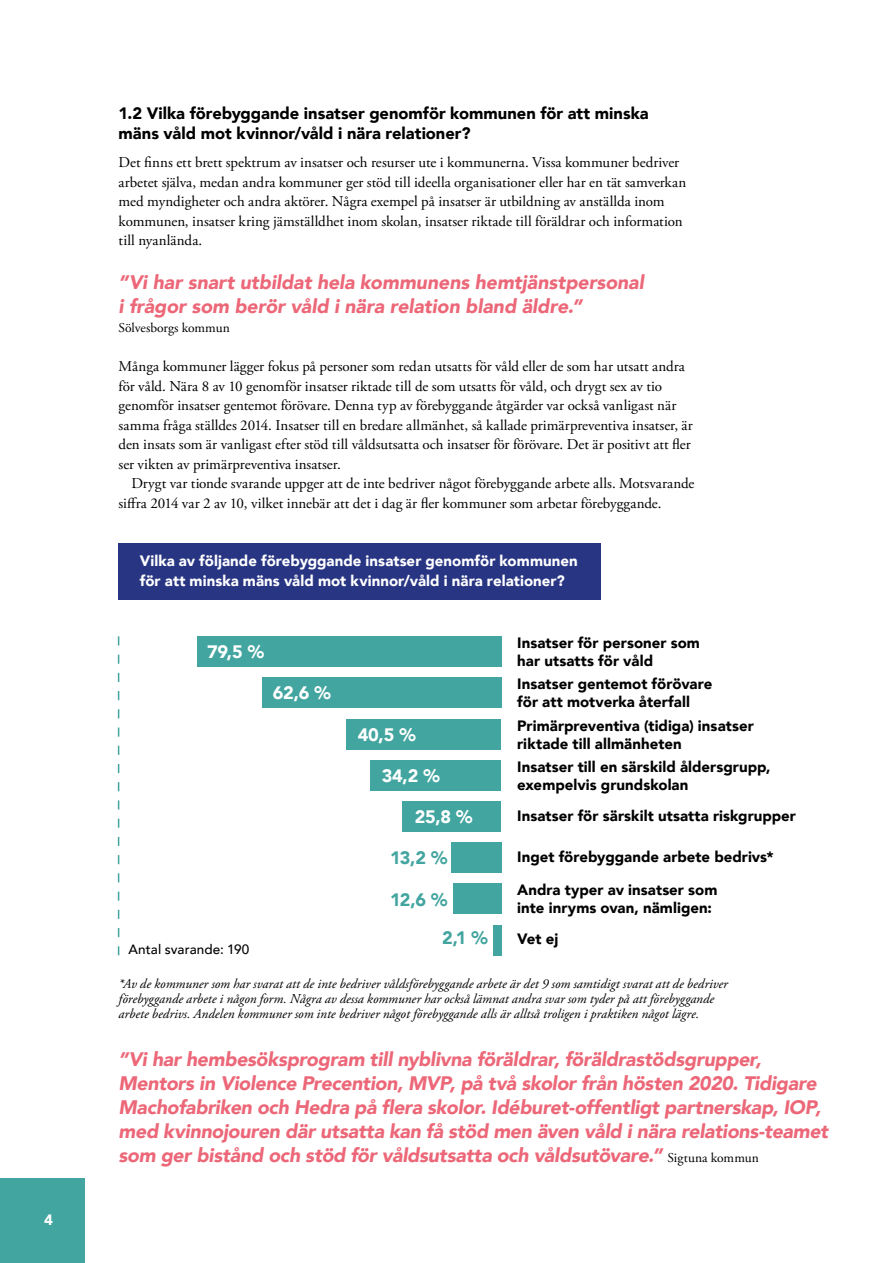
<style>
.page{position:relative;width:893px;height:1263px;background:#fff}
.page>*{position:absolute;margin:0;border:0;box-sizing:border-box;transform-origin:0 0}
.t1{font:italic 900 19.5px/24px "Avenir";letter-spacing:-.015em;color:#ec6778}
.t2{font:900 18px "Avenir";letter-spacing:-.015em;color:#fff}
.t3{font:900 18px/38px "Avenir";color:#43a5a0}
.t4{font:900 16.5px/19.5px "Avenir";color:#000}
.t5{font:15px/19.5px "Adobe Garamond Pro";color:#000}
.t6{font:900 15px/18px "Avenir";letter-spacing:.005em;color:#000}
.t7{font:900 15px/19.5px "Avenir";letter-spacing:.005em;color:#fff}
.t8{font:italic 13.5px/15px "Adobe Garamond Pro";color:#000}
.t9{font:13.5px "Adobe Garamond Pro";letter-spacing:-.005em;color:#000}
.t10{font:500 13.5px "Avenir";letter-spacing:.005em;color:#000}
.s1{font-family:"Adobe Garamond Pro";font-weight:400;font-style:normal;font-size:13.5px;color:#000}
</style>
<div class="page">
<div style="left:0;top:1178px;width:85px;height:85px;background:#43a5a0"></div>
<div style="left:119px;top:543px;width:482px;height:57px;background:#283583"></div>
<div style="left:197px;top:636px;width:304px;height:31px;background:#43a5a0"></div>
<div style="left:346px;top:719px;width:155px;height:30px;background:#43a5a0"></div>
<div style="left:451px;top:842px;width:50px;height:31px;background:#43a5a0"></div>
<div style="left:262px;top:678px;width:239px;height:30px;background:#43a5a0"></div>
<div style="left:403px;top:801px;width:98px;height:31px;background:#43a5a0"></div>
<div style="left:370px;top:760px;width:131px;height:30px;background:#43a5a0"></div>
<div style="left:453px;top:884px;width:48px;height:30px;background:#43a5a0"></div>
<div style="left:493px;top:925px;width:8px;height:30px;background:#43a5a0"></div>
<svg style="left:118px;top:636px;width:1px;height:319px"></svg>
<p class="t7" style="left:44px;top:1209px;width:10px">4</p>
<p class="t4" style="left:119px;top:103px;width:531px">1.2 Vilka förebyggande insatser genomför kommunen för att minska mäns våld mot kvinnor/våld i nära relationer?</p>
<p class="t5" style="left:119px;top:153px;width:569px">Det finns ett brett spektrum av insatser och resurser ute i kommunerna. Vissa kommuner bedriver arbetet själva, medan andra kommuner ger stöd till ideella organisationer eller har en tät samverkan med myndigheter och andra aktörer. Några exempel på insatser är utbildning av anställda inom kommunen, insatser kring jämställdhet inom skolan, insatser riktade till föräldrar och information till nyanlända.</p>
<h1 class="t1" style="left:119px;top:270px;width:527px">”Vi har snart utbildat hela kommunens hemtjänstpersonal i frågor som berör våld i nära relation bland äldre.”</h1>
<p class="t9" style="left:119px;top:320px;width:113px">Sölvesborgs kommun</p>
<p class="t5" style="left:119px;top:357px;width:576px">Många kommuner lägger fokus på personer som redan utsatts för våld eller de som har utsatt andra för våld. Nära 8 av 10 genomför insatser riktade till de som utsatts för våld, och drygt sex av tio genomför insatser gentemot förövare. Denna typ av förebyggande åtgärder var också vanligast när samma fråga ställdes 2014. Insatser till en bredare allmänhet, så kallade primärpreventiva insatser, är den insats som är vanligast efter stöd till våldsutsatta och insatser för förövare. Det är positivt att fler ser vikten av primärpreventiva insatser.</p>
<p class="t5" style="left:119px;top:474px;width:577px;text-indent:13px">Drygt var tionde svarande uppger att de inte bedriver något förebyggande arbete alls. Motsvarande siffra 2014 var 2 av 10, vilket innebär att det i dag är fler kommuner som arbetar förebyggande.</p>
<p class="t7" style="left:140px;top:551px;width:439px">Vilka av följande förebyggande insatser genomför kommunen för att minska mäns våld mot kvinnor/våld i nära relationer?</p>
<p class="t6" style="left:517px;top:633px;width:184px">Insatser för personer som har utsatts för våld</p>
<p class="t6" style="left:517px;top:675px;width:197px">Insatser gentemot förövare för att motverka återfall</p>
<p class="t6" style="left:517px;top:716px;width:238px">Primärpreventiva (tidiga) insatser riktade till allmänheten</p>
<p class="t6" style="left:517px;top:757px;width:255px">Insatser till en särskild åldersgrupp, exempelvis grundskolan</p>
<p class="t6" style="left:517px;top:806px;width:280px">Insatser för särskilt utsatta riskgrupper</p>
<p class="t6" style="left:517px;top:847px;width:258px">Inget förebyggande arbete bedrivs*</p>
<p class="t6" style="left:517px;top:880px;width:202px">Andra typer av insatser som inte inryms ovan, nämligen:</p>
<p class="t6" style="left:517px;top:930px;width:43px">Vet ej</p>
<p class="t2" style="left:207px;top:637px;width:58px">79,5 %</p>
<p class="t2" style="left:273px;top:677px;width:60px">62,6 %</p>
<p class="t2" style="left:358px;top:719px;width:59px">40,5 %</p>
<p class="t2" style="left:382px;top:760px;width:60px">34,2 %</p>
<p class="t2" style="left:415px;top:801px;width:59px">25,8 %</p>
<p class="t3" style="left:390px;top:838px;width:59px">13,2 %</p>
<p class="t3" style="left:442px;top:880px;width:47px;text-indent:-52px">12,6 %<br>2,1 %</p>
<p class="t8" style="left:119px;top:976px;width:611px">*Av de kommuner som har svarat att de inte bedriver våldsförebyggande arbete är det 9 som samtidigt svarat att de bedriver förebyggande arbete i någon form. Några av dessa kommuner har också lämnat andra svar som tyder på att förebyggande arbete bedrivs. Andelen kommuner som inte bedriver något förebyggande alls är alltså troligen i praktiken något lägre.</p>
<p class="t10" style="left:129px;top:937px;width:122px">Antal svarande: 190</p>
<p class="t1" style="left:119px;top:1046px;width:711px">”Vi har hembesöksprogram till nyblivna föräldrar, föräldrastödsgrupper, Mentors in Violence Precention, MVP, på två skolor från hösten 2020. Tidigare Machofabriken och Hedra på flera skolor. Idéburet-offentligt partnerskap, IOP, med kvinnojouren där utsatta kan få stöd men även våld i nära relations-teamet som ger bistånd och stöd för våldsutsatta och våldsutövare.” <span class="s1">Sigtuna kommun</span></p>
</div>
